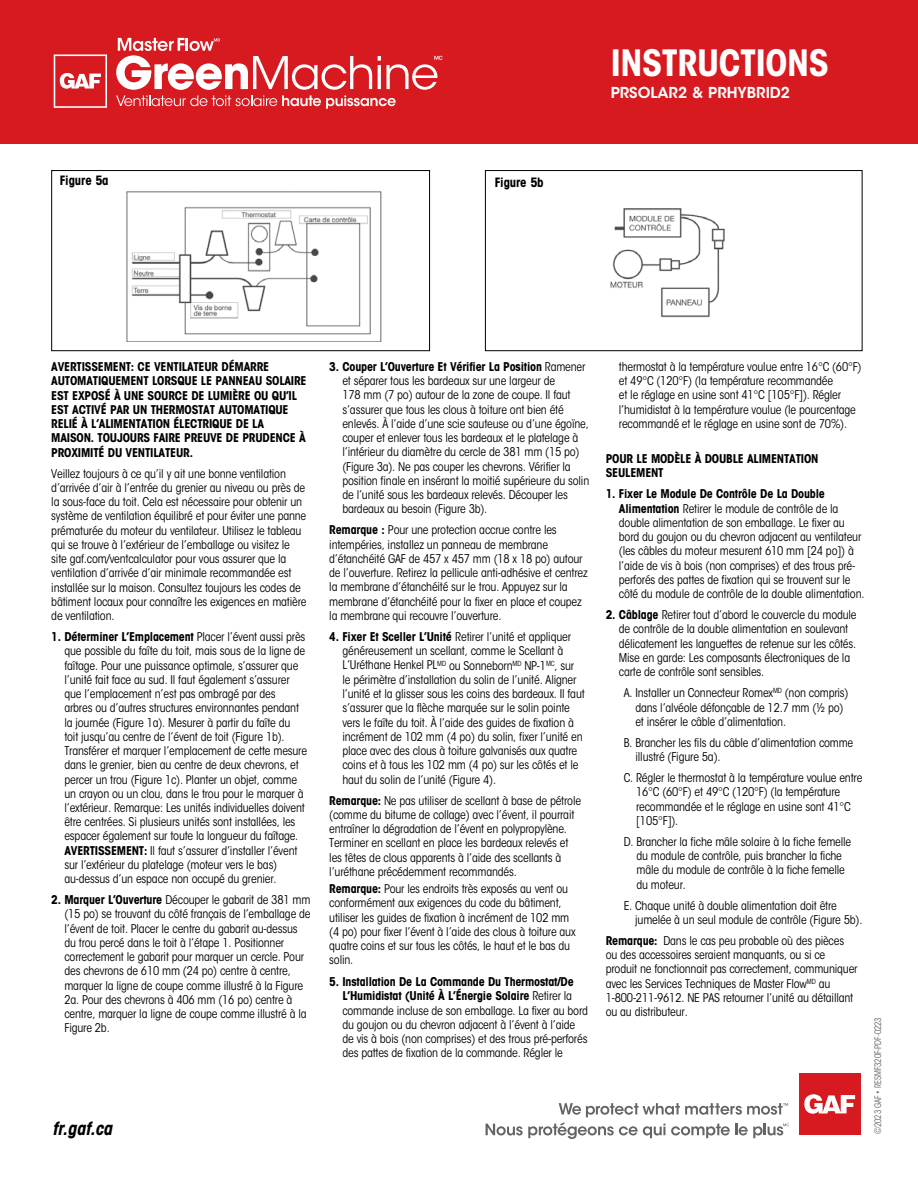
<style>
.page{position:relative;width:918px;height:1188px;background:#fff}
.page>*{position:absolute;margin:0;border:0;box-sizing:border-box;transform-origin:0 0}
.t1{font:700 condensed 36px "ITC Avant Garde Std";letter-spacing:-.01em;color:#fff}
.t2{font:italic 700 condensed 18px "ITC Avant Garde Std";color:#000}
.t3{font:600 15px "ITC Avant Garde Std";color:#fff}
.t4{font:700 condensed 12.75px "ITC Avant Garde Std";letter-spacing:-.01em;color:#000}
.t5{font:condensed 12px/14.2px "ITC Avant Garde Std";letter-spacing:-.015em;color:#000}
.t6{font:700 condensed 12px/14.2px "ITC Avant Garde Std";letter-spacing:-.015em;color:#000}
.t7{font:condensed 9px "ITC Avant Garde Std";letter-spacing:-.015em;color:#636466;scale:.93 1}
.s1{font-weight:700}
</style>
<div class="page">
<div style="left:0;top:0;width:918px;height:144px;background:#d71920"></div>
<div style="left:799px;top:1073px;width:62px;height:62px;background:#d71920"></div>
<svg style="left:804px;top:1094px;width:51px;height:20px"></svg>
<svg style="left:486px;top:1103px;width:303px;height:36px"></svg>
<div style="left:51px;top:170px;width:379px;height:181px;border:1px solid #000"></div>
<div style="left:485px;top:170px;width:378px;height:181px;border:1px solid #000"></div>
<svg style="left:116px;top:38px;width:327px;height:71px"></svg>
<svg style="left:54px;top:54px;width:53px;height:54px"></svg>
<img style="left:126px;top:191px;width:256px;height:150px">
<img style="left:610px;top:208px;width:115px;height:110px">
<p class="t4" style="left:60px;top:172px;width:50px">Figure 5a</p>
<p class="t4" style="left:495px;top:174px;width:50px">Figure 5b</p>
<h1 class="t1" style="left:611px;top:40px;width:220px">INSTRUCTIONS</h1>
<p class="t3" style="left:611px;top:83px;width:181px">PRSOLAR2 &amp; PRHYBRID2</p>
<p class="t6" style="left:51px;top:360px;width:257px">AVERTISSEMENT: CE VENTILATEUR DÉMARRE AUTOMATIQUEMENT LORSQUE LE PANNEAU SOLAIRE EST EXPOSÉ À UNE SOURCE DE LUMIÈRE OU QU’IL EST ACTIVÉ PAR UN THERMOSTAT AUTOMATIQUE RELIÉ À L’ALIMENTATION ÉLECTRIQUE DE LA MAISON. TOUJOURS FAIRE PREUVE DE PRUDENCE À PROXIMITÉ DU VENTILATEUR.</p>
<p class="t5" style="left:51px;top:466px;width:257px">Veillez toujours à ce qu’il y ait une bonne ventilation d’arrivée d’air à l’entrée du grenier au niveau ou près de la sous-face du toit. Cela est nécessaire pour obtenir un système de ventilation équilibré et pour éviter une panne prématurée du moteur du ventilateur. Utilisez le tableau qui se trouve à l’extérieur de l’emballage ou visitez le site gaf.com/ventcalculator pour vous assurer que la ventilation d’arrivée d’air minimale recommandée est installée sur la maison. Consultez toujours les codes de bâtiment locaux pour connaître les exigences en matière de ventilation.</p>
<p class="t5" style="left:64px;top:630px;width:244px;text-indent:-13px"><span class="s1">1. Déterminer L’Emplacement</span> Placer l’évent aussi près que possible du faîte du toit, mais sous de la ligne de faîtage. Pour une puissance optimale, s’assurer que l’unité fait face au sud. Il faut également s’assurer que l’emplacement n’est pas ombragé par des<br>arbres ou d’autres structures environnantes pendant la journée (Figure 1a). Mesurer à partir du faîte du toit jusqu’au centre de l’évent de toit (Figure 1b).<br>Transférer et marquer l’emplacement de cette mesure dans le grenier, bien au centre de deux chevrons, et percer un trou (Figure 1c). Planter un objet, comme un crayon ou un clou, dans le trou pour le marquer à l’extérieur. Remarque: Les unités individuelles doivent être centrées. Si plusieurs unités sont installées, les espacer également sur toute la longueur du faîtage.<br><span class="s1">AVERTISSEMENT:</span> Il faut s’assurer d’installer l’évent sur l’extérieur du platelage (moteur vers le bas) au-dessus d’un espace non occupé du grenier.</p>
<p class="t5" style="left:64px;top:893px;width:248px;text-indent:-13px"><span class="s1">2. Marquer L’Ouverture</span> Découper le gabarit de 381 mm (15 po) se trouvant du côté français de l’emballage de l’évent de toit. Placer le centre du gabarit au-dessus du trou percé dans le toit à l’étape 1. Positionner correctement le gabarit pour marquer un cercle. Pour des chevrons de 610 mm (24 po) centre à centre, marquer la ligne de coupe comme illustré à la Figure 2a. Pour des chevrons à 406 mm (16 po) centre à centre, marquer la ligne de coupe comme illustré à la Figure 2b.</p>
<h2 class="t2" style="left:52px;top:1117px;width:61px">fr.gaf.ca</h2>
<p class="t5" style="left:342px;top:360px;width:248px;text-indent:-13px"><span class="s1">3. Couper L’Ouverture Et Vérifier La Position</span> Ramener et séparer tous les bardeaux sur une largeur de<br>178 mm (7 po) autour de la zone de coupe. Il faut s’assurer que tous les clous à toiture ont bien été enlevés. À l’aide d’une scie sauteuse ou d’une égoïne, couper et enlever tous les bardeaux et le platelage à l’intérieur du diamètre du cercle de 381 mm (15 po) (Figure 3a). Ne pas couper les chevrons. Vérifier la position finale en insérant la moitié supérieure du solin de l’unité sous les bardeaux relevés. Découper les bardeaux au besoin (Figure 3b).</p>
<p class="t5" style="left:329px;top:523px;width:260px"><span class="s1">Remarque :</span> Pour une protection accrue contre les intempéries, installez un panneau de membrane d’étanchéité GAF de 457 x 457 mm (18 x 18 po) autour de l’ouverture. Retirez la pellicule anti-adhésive et centrez la membrane d’étanchéité sur le trou. Appuyez sur la membrane d’étanchéité pour la fixer en place et coupez la membrane qui recouvre l’ouverture.</p>
<p class="t5" style="left:342px;top:629px;width:244px;text-indent:-13px"><span class="s1">4. Fixer Et Sceller L’Unité</span> Retirer l’unité et appliquer généreusement un scellant, comme le Scellant à L’Uréthane Henkel PL<sup>MD</sup> ou Sonneborn<sup>MD</sup> NP-1<sup>MC</sup>, sur le périmètre d’installation du solin de l’unité. Aligner l’unité et la glisser sous les coins des bardeaux. Il faut s’assurer que la flèche marquée sur le solin pointe vers le faîte du toit. À l’aide des guides de fixation à incrément de 102 mm (4 po) du solin, fixer l’unité en place avec des clous à toiture galvanisés aux quatre coins et à tous les 102 mm (4 po) sur les côtés et le haut du solin de l’unité (Figure 4).</p>
<p class="t5" style="left:329px;top:793px;width:253px"><span class="s1">Remarque:</span> Ne pas utiliser de scellant à base de pétrole (comme du bitume de collage) avec l’évent, il pourrait entraîner la dégradation de l’évent en polypropylène.<br>Terminer en scellant en place les bardeaux relevés et les têtes de clous apparents à l’aide des scellants à l’uréthane précédemment recommandés.</p>
<p class="t5" style="left:329px;top:882px;width:248px"><span class="s1">Remarque:</span> Pour les endroits très exposés au vent ou conformément aux exigences du code du bâtiment, utiliser les guides de fixation à incrément de 102 mm (4 po) pour fixer l’évent à l’aide des clous à toiture aux quatre coins et sur tous les côtés, le haut et le bas du solin.</p>
<p class="t5" style="left:342px;top:975px;width:247px;text-indent:-13px"><span class="s1">5. Installation De La Commande Du Thermostat/De L’Humidistat (Unité À L’Énergie Solaire</span> Retirer la commande incluse de son emballage. La fixer au bord du goujon ou du chevron adjacent à l’évent à l’aide de vis à bois (non comprises) et des trous pré-perforés des pattes de fixation de la commande. Régler le</p>
<p class="t5" style="left:619px;top:360px;width:244px">thermostat à la température voulue entre 16°C (60°F) et 49°C (120°F) (la température recommandée<br>et le réglage en usine sont 41°C [105°F]). Régler l’humidistat à la température voulue (le pourcentage recommandé et le réglage en usine sont de 70%).</p>
<p class="t6" style="left:606px;top:452px;width:214px">POUR LE MODÈLE À DOUBLE ALIMENTATION<br>SEULEMENT</p>
<p class="t5" style="left:619px;top:487px;width:247px;text-indent:-13px"><span class="s1">1. Fixer Le Module De Contrôle De La Double Alimentation</span> Retirer le module de contrôle de la double alimentation de son emballage. Le fixer au bord du goujon ou du chevron adjacent au ventilateur (les câbles du moteur mesurent 610 mm [24 po]) à l’aide de vis à bois (non comprises) et des trous pré&shy;perforés des pattes de fixation qui se trouvent sur le côté du module de contrôle de la double alimentation.</p>
<p class="t5" style="left:619px;top:608px;width:239px;text-indent:-13px"><span class="s1">2. Câblage</span> Retirer tout d’abord le couvercle du module de contrôle de la double alimentation en soulevant délicatement les languettes de retenue sur les côtés.<br>Mise en garde: Les composants électroniques de la carte de contrôle sont sensibles.</p>
<p class="t5" style="left:635px;top:686px;width:215px;text-indent:-12px">A. Installer un Connecteur Romex<sup>MD</sup> (non compris) dans l’alvéole défonçable de 12.7 mm (½ po) et insérer le câble d’alimentation.</p>
<p class="t5" style="left:635px;top:735px;width:219px;text-indent:-12px">B. Brancher les fils du câble d’alimentation comme illustré (Figure 5a).</p>
<p class="t5" style="left:636px;top:771px;width:228px;text-indent:-12px">C. Régler le thermostat à la température voulue entre 16°C (60°F) et 49°C (120°F) (la température recommandée et le réglage en usine sont 41°C [105°F]).</p>
<p class="t5" style="left:636px;top:834px;width:216px;text-indent:-13px">D. Brancher la fiche mâle solaire à la fiche femelle du module de contrôle, puis brancher la fiche mâle du module de contrôle à la fiche femelle du moteur.</p>
<p class="t5" style="left:635px;top:898px;width:229px;text-indent:-11px">E. Chaque unité à double alimentation doit être jumelée à un seul module de contrôle (Figure 5b).</p>
<p class="t5" style="left:606px;top:933px;width:253px"><span class="s1">Remarque:</span> Dans le cas peu probable où des pièces ou des accessoires seraient manquants, ou si ce produit ne fonctionnait pas correctement, communiquer avec les Services Techniques de Master Flow<sup>MD</sup> au 1-800-211-9612. NE PAS retourner l’unité au détaillant ou au distributeur.</p>
<p class="t7" style="left:872px;top:1134px;width:127px;rotate:-90deg">©2023 GAF • RESMF320F-PDF-0223</p>
</div>
